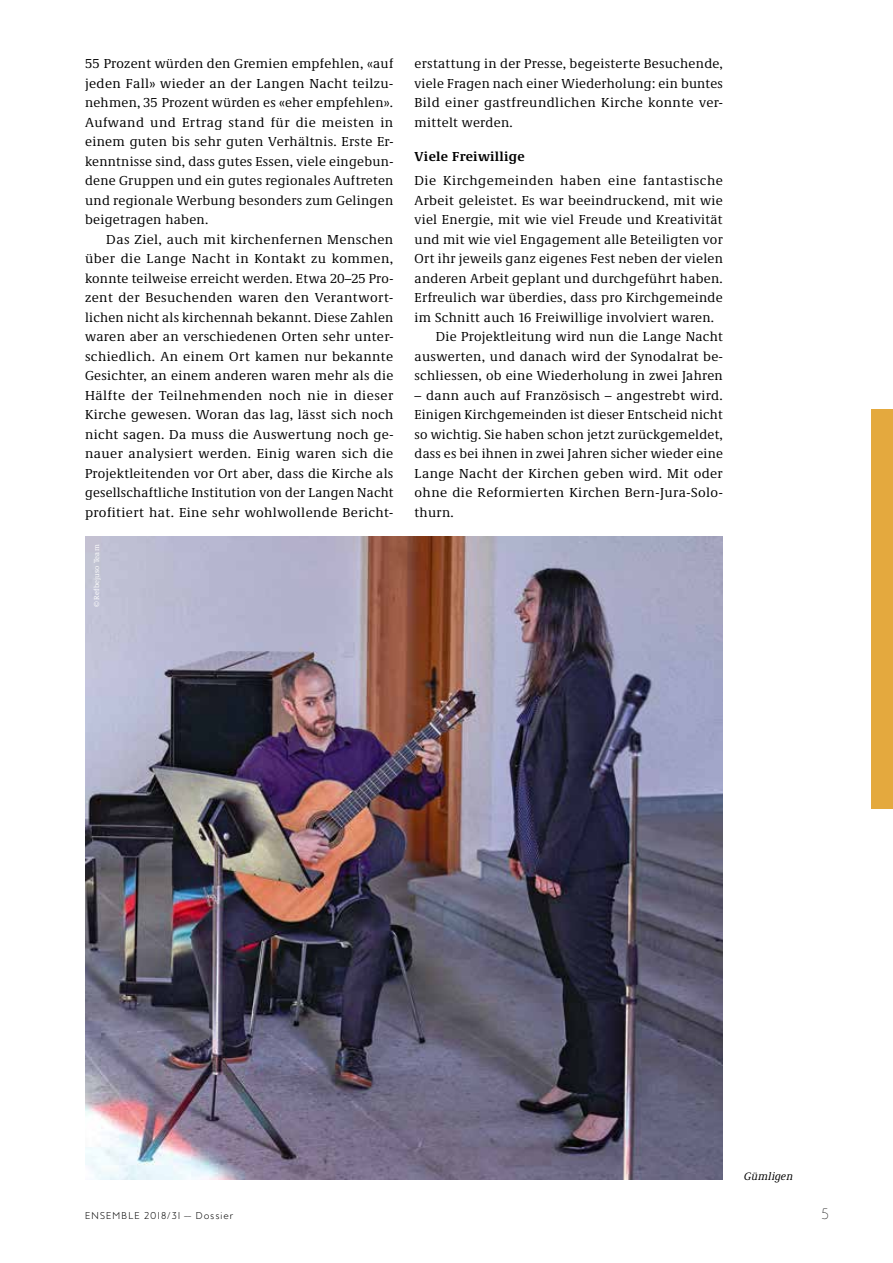
<style>
.page{position:relative;width:893px;height:1263px;background:#fff}
.page>*{position:absolute;margin:0;border:0;box-sizing:border-box;transform-origin:0 0}
.t1{font:13.5px/19.5px "Demos Next Pro";letter-spacing:.02em;color:#000;text-align:justify}
.t2{font:700 13.5px "Demos Next Pro";letter-spacing:.02em;color:#000}
.t3{font:100 13.5px "MB Empire";color:#000}
.t4{font:italic 11.25px "Demos Next Pro";letter-spacing:.02em;color:#000}
.t5{font:300 9px "MB Empire";letter-spacing:.11em;color:#000}
.t6{font:7.5px "Demos Next Pro";letter-spacing:.02em;color:#fff}
</style>
<div class="page">
<img style="left:85px;top:536px;width:638px;height:644px">
<div style="left:872px;top:409px;width:21px;height:400px;background:#e4a93e"></div>
<p class="t1" style="left:85px;top:53px;width:310px">55 Prozent würden den Gremien empfehlen, «auf jeden Fall» wieder an der Langen Nacht teilzu&shy;nehmen, 35 Prozent würden es «eher empfehlen».<br>Aufwand und Ertrag stand für die meisten in einem guten bis sehr guten Verhältnis. Erste Er&shy;kenntnisse sind, dass gutes Essen, viele eingebun&shy;dene Gruppen und ein gutes regionales Auftreten und regionale Werbung besonders zum Gelingen beigetragen haben.</p>
<p class="t1" style="left:85px;top:229px;width:310px;text-indent:21px">Das Ziel, auch mit kirchenfernen Menschen über die Lange Nacht in Kontakt zu kommen, konnte teilweise erreicht werden. Etwa 20–25 Pro&shy;zent der Besuchenden waren den Verantwort&shy;lichen nicht als kirchennah bekannt. Diese Zahlen waren aber an verschiedenen Orten sehr unter&shy;schiedlich. An einem Ort kamen nur bekannte Gesichter, an einem anderen waren mehr als die Hälfte der Teilnehmenden noch nie in dieser Kirche gewesen. Woran das lag, lässt sich noch nicht sagen. Da muss die Auswertung noch ge&shy;nauer analysiert werden. Einig waren sich die Projektleitenden vor Ort aber, dass die Kirche als gesellschaftliche Institution von der Langen Nacht profitiert hat. Eine sehr wohlwollende Bericht-</p>
<p class="t6" style="left:92px;top:607px;width:64px;rotate:-90deg">© Refbejuso Team</p>
<p class="t1" style="left:415px;top:53px;width:310px">erstattung in der Presse, begeisterte Besuchende, viele Fragen nach einer Wiederholung: ein buntes Bild einer gastfreundlichen Kirche konnte ver&shy;mittelt werden.</p>
<p class="t2" style="left:415px;top:147px;width:112px">Viele Freiwillige</p>
<p class="t1" style="left:415px;top:170px;width:310px">Die Kirchgemeinden haben eine fantastische</p>
<p class="t1" style="left:415px;top:190px;width:310px">Arbeit geleistet. Es war beeindruckend, mit wie</p>
<p class="t1" style="left:415px;top:209px;width:310px">viel Energie, mit wie viel Freude und Kreativität</p>
<p class="t1" style="left:415px;top:229px;width:310px">und mit wie viel Engagement alle Beteiligten vor</p>
<p class="t1" style="left:415px;top:248px;width:310px">Ort ihr jeweils ganz eigenes Fest neben der vielen</p>
<p class="t1" style="left:415px;top:268px;width:310px">anderen Arbeit geplant und durchgeführt haben.</p>
<p class="t1" style="left:415px;top:287px;width:310px">Erfreulich war überdies, dass pro Kirchgemeinde</p>
<p class="t1" style="left:415px;top:307px;width:301px">im Schnitt auch 16 Freiwillige involviert waren.</p>
<p class="t1" style="left:436px;top:326px;width:288px">Die Projektleitung wird nun die Lange Nacht</p>
<p class="t1" style="left:415px;top:346px;width:310px">auswerten, und danach wird der Synodalrat be-</p>
<p class="t1" style="left:415px;top:365px;width:310px">schliessen, ob eine Wiederholung in zwei Jahren</p>
<p class="t1" style="left:415px;top:385px;width:310px">– dann auch auf Französisch – angestrebt wird.<br>Einigen Kirchgemeinden ist dieser Entscheid nicht so wichtig. Sie haben schon jetzt zurückgemeldet, dass es bei ihnen in zwei Jahren sicher wieder eine Lange Nacht der Kirchen geben wird. Mit oder ohne die Reformierten Kirchen Bern-Jura-Solo&shy;thurn.</p>
<p class="t4" style="left:744px;top:1169px;width:50px">Gümligen</p>
<p class="t5" style="left:85px;top:1209px;width:150px">ENSEMBLE 2018/31 —– Dossier</p>
<p class="t3" style="left:821px;top:1205px;width:9px">5</p>
</div>
